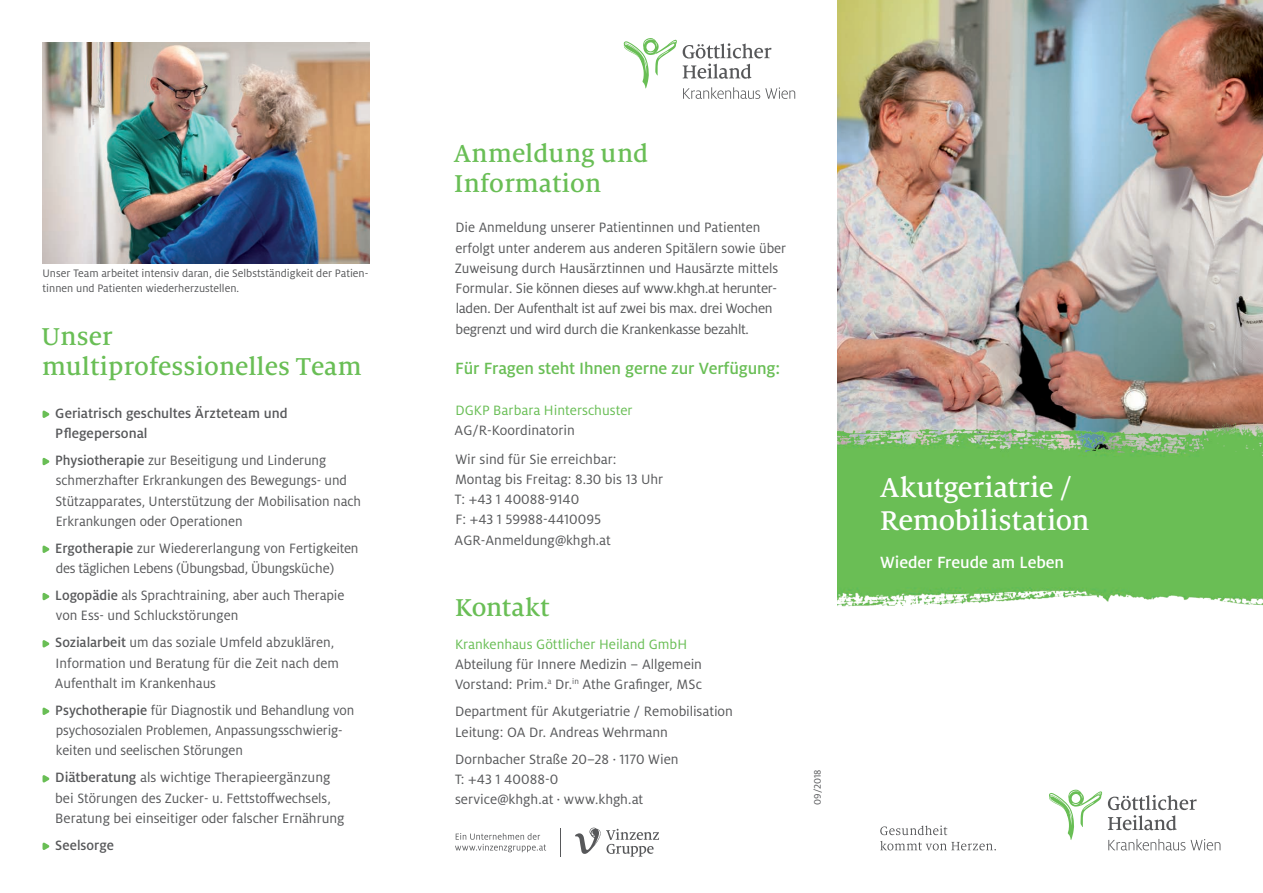
<style>
.page{position:relative;width:1263px;height:893px;background:#fff}
.page>*{position:absolute;margin:0;border:0;box-sizing:border-box;transform-origin:0 0}
.t1{font:500 30px "Milo Serif OT";letter-spacing:-.015em;color:#fff}
.Headline{font:500 27px "Milo Serif OT";color:#69be55}
.Fließtext{font:500 27px "Milo Serif OT";color:#69be55}
.Fließtext-2{font:500 18px "Milo OT";letter-spacing:-.01em;color:#69be55}
.t2{font:500 18px "Milo OT";letter-spacing:-.005em;color:#fff}
.Aufzählung{font:15px/20.2px "Milo OT";letter-spacing:-.005em;color:#57585a}
.Fließtext-3{font:15px/20.2px "Milo OT";color:#57585a}
.Aufzählung-2{font:500 15px "Milo OT";color:#57585a}
.Fließtext-4{font:15px "Milo OT";color:#69be55}
.Bildlegende{font:12px/15px "Milo OT";color:#57585a}
.Fließtext-5{font:10.5px "Milo OT";color:#57585a}
.s1{font-weight:500}
.s2{color:#69be55}
</style>
<div class="page">
<img style="left:838px;top:0;width:425px;height:397px">
<svg style="left:43px;top:410px;width:7px;height:8px"></svg>
<svg style="left:43px;top:457px;width:7px;height:9px"></svg>
<svg style="left:43px;top:545px;width:7px;height:8px"></svg>
<svg style="left:43px;top:592px;width:7px;height:9px"></svg>
<svg style="left:43px;top:640px;width:7px;height:8px"></svg>
<svg style="left:43px;top:707px;width:7px;height:8px"></svg>
<svg style="left:43px;top:775px;width:7px;height:8px"></svg>
<svg style="left:43px;top:842px;width:7px;height:8px"></svg>
<img style="left:43px;top:43px;width:327px;height:221px">
<svg style="left:880px;top:825px;width:67px;height:10px"></svg>
<svg style="left:880px;top:841px;width:116px;height:9px"></svg>
<svg style="left:1108px;top:795px;width:89px;height:35px"></svg>
<svg style="left:1049px;top:790px;width:53px;height:50px"></svg>
<svg style="left:1108px;top:839px;width:112px;height:11px"></svg>
<img style="left:838px;top:397px;width:425px;height:210px">
<svg style="left:683px;top:43px;width:88px;height:36px"></svg>
<svg style="left:624px;top:38px;width:53px;height:51px"></svg>
<svg style="left:683px;top:87px;width:112px;height:12px"></svg>
<svg style="left:455px;top:833px;width:91px;height:19px"></svg>
<svg style="left:575px;top:828px;width:84px;height:29px"></svg>
<svg style="left:560px;top:828px;width:1px;height:28px"></svg>
<p class="Bildlegende" style="left:43px;top:266px;width:327px">Unser Team arbeitet intensiv daran, die Selbstständigkeit der Patien&shy;tinnen und Patienten wiederherzustellen.</p>
<p class="Headline" style="left:41px;top:322px;width:73px">Unser</p>
<p class="Headline" style="left:42px;top:352px;width:322px">multiprofessionelles Team</p>
<p class="Aufzählung-2" style="left:55px;top:405px;width:234px">Geriatrisch geschultes Ärzteteam und</p>
<p class="Aufzählung-2" style="left:55px;top:425px;width:94px">Pflegepersonal</p>
<p class="Aufzählung" style="left:55px;top:451px;width:307px"><span class="s1">Physiotherapie</span> zur Beseitigung und Linderung schmerzhafter Erkrankungen des Bewegungs- und Stützapparates, Unterstützung der Mobilisation nach Erkrankungen oder Operationen</p>
<p class="Aufzählung" style="left:55px;top:538px;width:305px"><span class="s1">Ergotherapie</span> zur Wiedererlangung von Fertigkeiten des täglichen Lebens (Übungsbad, Übungsküche)</p>
<p class="Aufzählung" style="left:55px;top:586px;width:291px"><span class="s1">Logopädie</span> als Sprachtraining, aber auch Therapie von Ess- und Schluckstörungen</p>
<p class="Aufzählung" style="left:55px;top:633px;width:286px"><span class="s1">Sozialarbeit</span> um das soziale Umfeld abzuklären,<br>Information und Beratung für die Zeit nach dem<br>Aufenthalt im Krankenhaus</p>
<p class="Aufzählung" style="left:55px;top:700px;width:300px"><span class="s1">Psychotherapie</span> für Diagnostik und Behandlung von psychosozialen Problemen, Anpassungsschwierig&shy;keiten und seelischen Störungen</p>
<p class="Aufzählung" style="left:55px;top:768px;width:277px"><span class="s1">Diätberatung</span> als wichtige Therapieergänzung</p>
<p class="Aufzählung" style="left:55px;top:788px;width:277px">bei Störungen des Zucker- u. Fettstoffwechsels,</p>
<p class="Aufzählung" style="left:55px;top:808px;width:291px">Beratung bei einseitiger oder falscher Ernährung</p>
<p class="Aufzählung-2" style="left:55px;top:837px;width:60px">Seelsorge</p>
<p class="Headline" style="left:454px;top:139px;width:196px">Anmeldung und</p>
<p class="Fließtext" style="left:454px;top:169px;width:149px">Information</p>
<p class="Fließtext-3" style="left:455px;top:218px;width:333px">Die Anmeldung unserer Patientinnen und Patienten erfolgt unter anderem aus anderen Spitälern sowie über Zuweisung durch Hausärztinnen und Hausärzte mittels Formular. Sie können dieses auf www.khgh.at herunter&shy;laden. Der Aufenthalt ist auf zwei bis max. drei Wochen begrenzt und wird durch die Krankenkasse bezahlt.</p>
<p class="Fließtext-2" style="left:455px;top:359px;width:326px">Für Fragen steht Ihnen gerne zur Verfügung:</p>
<p class="Fließtext-4" style="left:455px;top:402px;width:179px">DGKP Barbara Hinterschuster</p>
<p class="Fließtext-3" style="left:455px;top:420px;width:122px">AG/R-Koordinatorin</p>
<p class="Fließtext-3" style="left:455px;top:449px;width:163px">Wir sind für Sie erreichbar:</p>
<p class="Fließtext-3" style="left:455px;top:469px;width:210px">Montag bis Freitag: 8.30 bis 13 Uhr</p>
<p class="Fließtext-3" style="left:455px;top:489px;width:126px">T: +43 1 40088-9140</p>
<p class="Fließtext-3" style="left:455px;top:510px;width:147px">F: +43 1 59988-4410095</p>
<p class="Fließtext-3" style="left:455px;top:530px;width:158px">AGR-Anmeldung@khgh.at</p>
<p class="Headline" style="left:455px;top:592px;width:96px">Kontakt</p>
<p class="Fließtext-3" style="left:455px;top:634px;width:249px"><span class="s2">Krankenhaus Göttlicher Heiland GmbH<br></span>Abteilung für Innere Medizin – Allgemein</p>
<p class="Fließtext-3" style="left:455px;top:675px;width:248px">Vorstand: Prim.<sup>a</sup> Dr.<sup>in</sup> Athe Grafinger, MSc</p>
<p class="Fließtext-3" style="left:455px;top:702px;width:279px">Department für Akutgeriatrie / Remobilisation</p>
<p class="Fließtext-3" style="left:455px;top:722px;width:215px">Leitung: OA Dr. Andreas Wehrmann</p>
<p class="Fließtext-3" style="left:455px;top:749px;width:225px">Dornbacher Straße 20–28 · 1170 Wien<br>T: +43 1 40088-0</p>
<p class="Fließtext-3" style="left:455px;top:789px;width:190px">service@khgh.at · www.khgh.at</p>
<p class="Fließtext-5" style="left:812px;top:805px;width:37px;rotate:-90deg">09/2018</p>
<p class="t1" style="left:880px;top:471px;width:192px">Akutgeriatrie /</p>
<p class="t1" style="left:880px;top:504px;width:211px">Remobilistation</p>
<p class="t2" style="left:880px;top:552px;width:185px">Wieder Freude am Leben</p>
</div>
